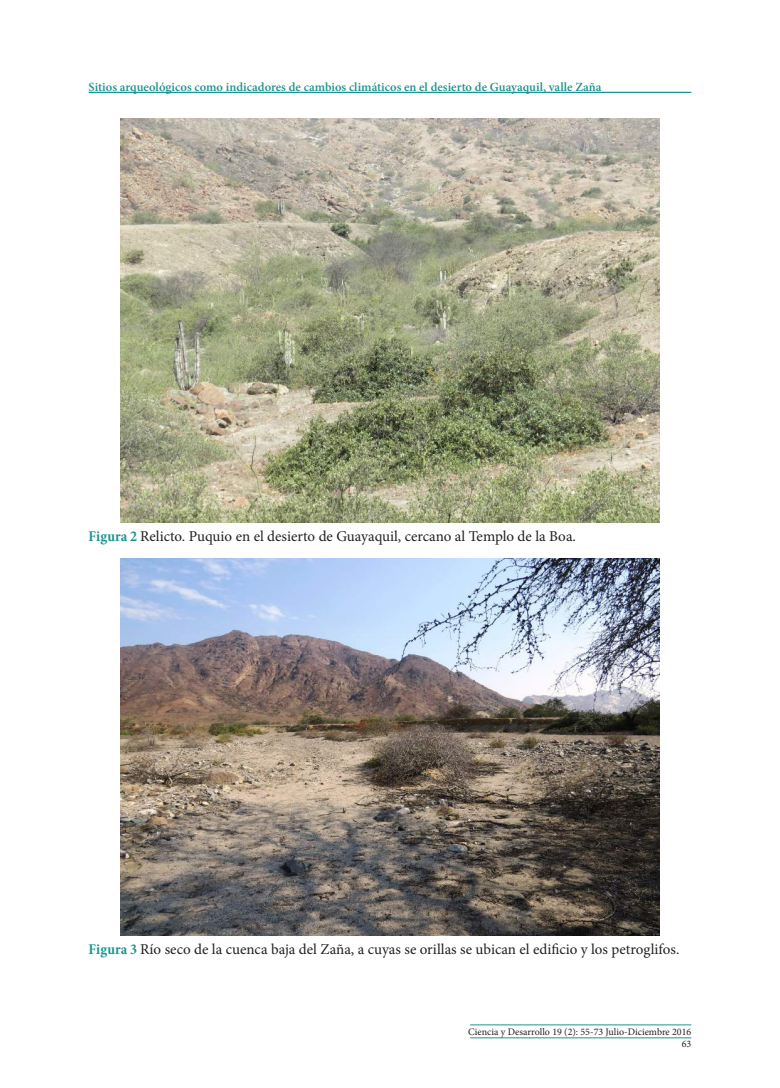
<style>
.page{position:relative;width:780px;height:1088px;background:#fff}
.page>*{position:absolute;margin:0;border:0;box-sizing:border-box;transform-origin:0 0}
.t1{font:15px "Minion Pro";color:#231f20}
.t2{font:600 12.5px "Minion Pro";color:#1c9590}
.t3{font:10px/12px "Minion Pro";color:#231f20;text-align:right}
.s1{font-weight:700;font-stretch:condensed;color:#1c9590}
</style>
<div class="page">
<img style="left:121px;top:119px;width:538px;height:403px">
<img style="left:121px;top:558px;width:538px;height:377px">
<hr style="left:89px;top:92px;width:602px;height:1px;background:#1c9590">
<hr style="left:470px;top:1024px;width:221px;height:1px;background:#1c9590">
<hr style="left:470px;top:1037px;width:221px;height:1px;background:#1c9590">
<p class="t2" style="left:89px;top:79px;width:514px">Sitios arqueológicos como indicadores de cambios climáticos en el desierto de Guayaquil, valle Zaña</p>
<p class="t1" style="left:89px;top:526px;width:489px"><span class="s1">Figura 2</span> Relicto. Puquio en el desierto de Guayaquil, cercano al Templo de la Boa.</p>
<p class="t1" style="left:89px;top:939px;width:592px"><span class="s1">Figura 3</span> Río seco de la cuenca baja del Zaña, a cuyas se orillas se ubican el edificio y los petroglifos.</p>
<p class="t3" style="left:468px;top:1026px;width:224px">Ciencia y Desarrollo 19 (2): 55-73 Julio-Diciembre 2016<br>63</p>
</div>
